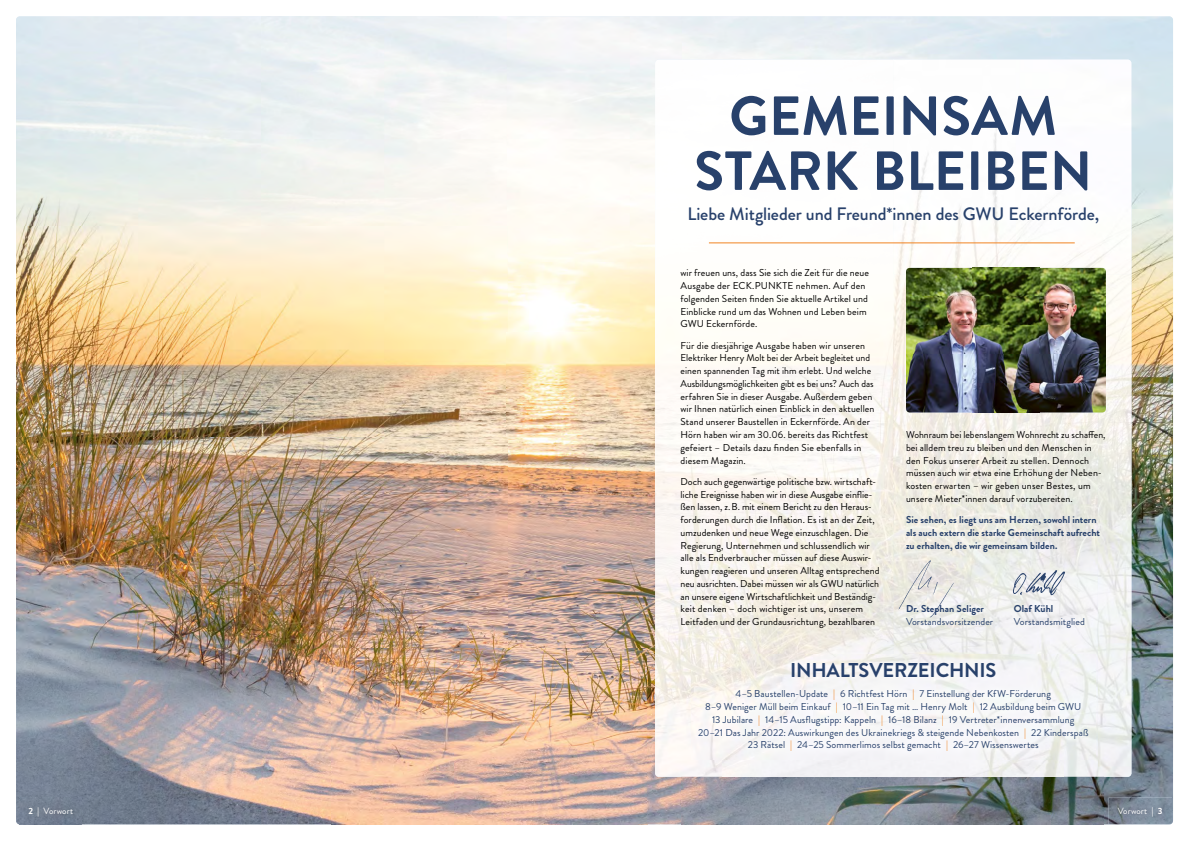
<style>
.page{position:relative;width:1191px;height:842px;background:#fff}
.page>*{position:absolute;margin:0;border:0;box-sizing:border-box;transform-origin:0 0}
.t1{font:700 55px/55px "Brandon Grotesque";letter-spacing:.005em;color:#28416b;text-align:center}
.t2{font:700 20px "Brandon Grotesque";letter-spacing:-.01em;color:#28416b}
.t3{font:500 18px "Brandon Grotesque";letter-spacing:-.005em;color:#28416b}
.t4{font:10px/12.8px "Brandon Grotesque";letter-spacing:.005em;color:#000}
.t5{font:10px/12.8px "Brandon Grotesque";letter-spacing:.005em;color:#28416b;text-align:center}
.t6{font:700 10px/12.8px "Brandon Grotesque";letter-spacing:.005em;color:#28416b}
.t7{font:9px "Brandon Grotesque";letter-spacing:.01em;color:#fff}
.s1{color:#f18422}
.s2{font-weight:700}
.s3{font-weight:900}
</style>
<div class="page">
<img style="left:16px;top:16px;width:491px;height:633px">
<img style="left:1103px;top:86px;width:70px;height:738px">
<img style="left:507px;top:332px;width:148px;height:317px">
<img style="left:16px;top:649px;width:666px;height:175px">
<img style="left:682px;top:777px;width:421px;height:47px">
<img style="left:655px;top:60px;width:476px;height:214px">
<img style="left:655px;top:274px;width:238px;height:395px">
<img style="left:893px;top:274px;width:34px;height:381px">
<img style="left:1097px;top:274px;width:34px;height:503px">
<img style="left:927px;top:412px;width:170px;height:257px">
<img style="left:655px;top:669px;width:67px;height:108px">
<img style="left:1063px;top:669px;width:34px;height:108px">
<img style="left:722px;top:759px;width:341px;height:18px">
<hr style="left:709px;top:242px;width:365px;height:1px;background:#f18422">
<img style="left:691px;top:655px;width:404px;height:104px">
<img style="left:1108px;top:798px;width:64px;height:26px">
<img style="left:19px;top:798px;width:63px;height:26px">
<img style="left:884px;top:554px;width:86px;height:78px">
<img style="left:1012px;top:570px;width:53px;height:25px">
<img style="left:906px;top:268px;width:200px;height:144px">
<h1 class="t1" style="left:694px;top:89px;width:399px">GEMEINSAM<br>STARK BLEIBEN</h1>
<h3 class="t3" style="left:687px;top:202px;width:413px">Liebe Mitglieder und Freund*innen des GWU Eckernförde,</h3>
<p class="t4" style="left:680px;top:267px;width:190px">wir freuen uns, dass Sie sich die Zeit für die neue Ausgabe der ECK.PUNKTE nehmen. Auf den folgenden Seiten finden Sie aktuelle Artikel und Einblicke rund um das Wohnen und Leben beim GWU Eckernförde.</p>
<p class="t4" style="left:680px;top:339px;width:195px">Für die diesjährige Ausgabe haben wir unseren Elektriker Henry Molt bei der Arbeit begleitet und einen spannenden Tag mit ihm erlebt. Und welche Ausbildungsmöglichkeiten gibt es bei uns? Auch das erfahren Sie in dieser Ausgabe. Außerdem geben wir Ihnen natürlich einen Einblick in den aktuellen Stand unserer Baustellen in Eckernförde. An der Hörn haben wir am 30.06. bereits das Richtfest gefeiert – Details dazu finden Sie ebenfalls in diesem Magazin.</p>
<p class="t4" style="left:680px;top:475px;width:201px">Doch auch gegenwärtige politische bzw. wirtschaft&shy;liche Ereignisse haben wir in diese Ausgabe einflie&shy;ßen lassen, z. B. mit einem Bericht zu den Heraus&shy;forderungen durch die Inflation. Es ist an der Zeit, umzudenken und neue Wege einzuschlagen. Die Regierung, Unternehmen und schlussendlich wir alle als Endverbraucher müssen auf diese Auswir&shy;kungen reagieren und unseren Alltag entsprechend neu ausrichten. Dabei müssen wir als GWU natürlich an unsere eigene Wirtschaftlichkeit und Beständig&shy;keit denken – doch wichtiger ist uns, unserem Leitfaden und der Grundausrichtung, bezahlbaren</p>
<p class="t4" style="left:906px;top:428px;width:201px">Wohnraum bei lebenslangem Wohnrecht zu schaffen, bei alldem treu zu bleiben und den Menschen in den Fokus unserer Arbeit zu stellen. Dennoch müssen auch wir etwa eine Erhöhung der Neben&shy;kosten erwarten – wir geben unser Bestes, um unsere Mieter*innen darauf vorzubereiten.</p>
<p class="t6" style="left:906px;top:513px;width:195px">Sie sehen, es liegt uns am Herzen, sowohl intern als auch extern die starke Gemeinschaft aufrecht zu erhalten, die wir gemeinsam bilden.</p>
<p class="t6" style="left:906px;top:603px;width:79px">Dr. Stephan Seliger</p>
<p class="t6" style="left:1013px;top:603px;width:41px">Olaf Kühl</p>
<p class="t5" style="left:906px;top:615px;width:89px">Vorstandsvorsitzender</p>
<p class="t5" style="left:1013px;top:615px;width:73px">Vorstandsmitglied</p>
<h2 class="t2" style="left:790px;top:656px;width:208px">INHALTSVERZEICHNIS</h2>
<p class="t5" style="left:698px;top:688px;width:392px">4–5 Baustellen-Update <span class="s1">|</span> 6 Richtfest Hörn <span class="s1">|</span> 7 Einstellung der KfW-Förderung<br>8–9 Weniger Müll beim Einkauf <span class="s1">|</span> 10–11 Ein Tag mit … Henry Molt <span class="s1">|</span> 12 Ausbildung beim GWU<br>13 Jubilare <span class="s1">|</span> 14–15 Ausflugstipp: Kappeln <span class="s1">|</span> 16–18 Bilanz <span class="s1">|</span> 19 Vertreter*innenversammlung<br>20–21 Das Jahr 2022: Auswirkungen des Ukrainekriegs &amp; steigende Nebenkosten <span class="s1">|</span> 22 Kinderspaß 23 Rätsel <span class="s1">|</span> 24–25 Sommerlimos selbst gemacht <span class="s1">|</span> 26–27 Wissenswertes</p>
<p class="t7" style="left:28px;top:804px;width:46px"><span class="s2">2</span> <span class="s3">|</span> Vorwort</p>
<p class="t7" style="left:1117px;top:804px;width:46px">Vorwort <span class="s3">|</span> <span class="s2">3</span></p>
</div>
